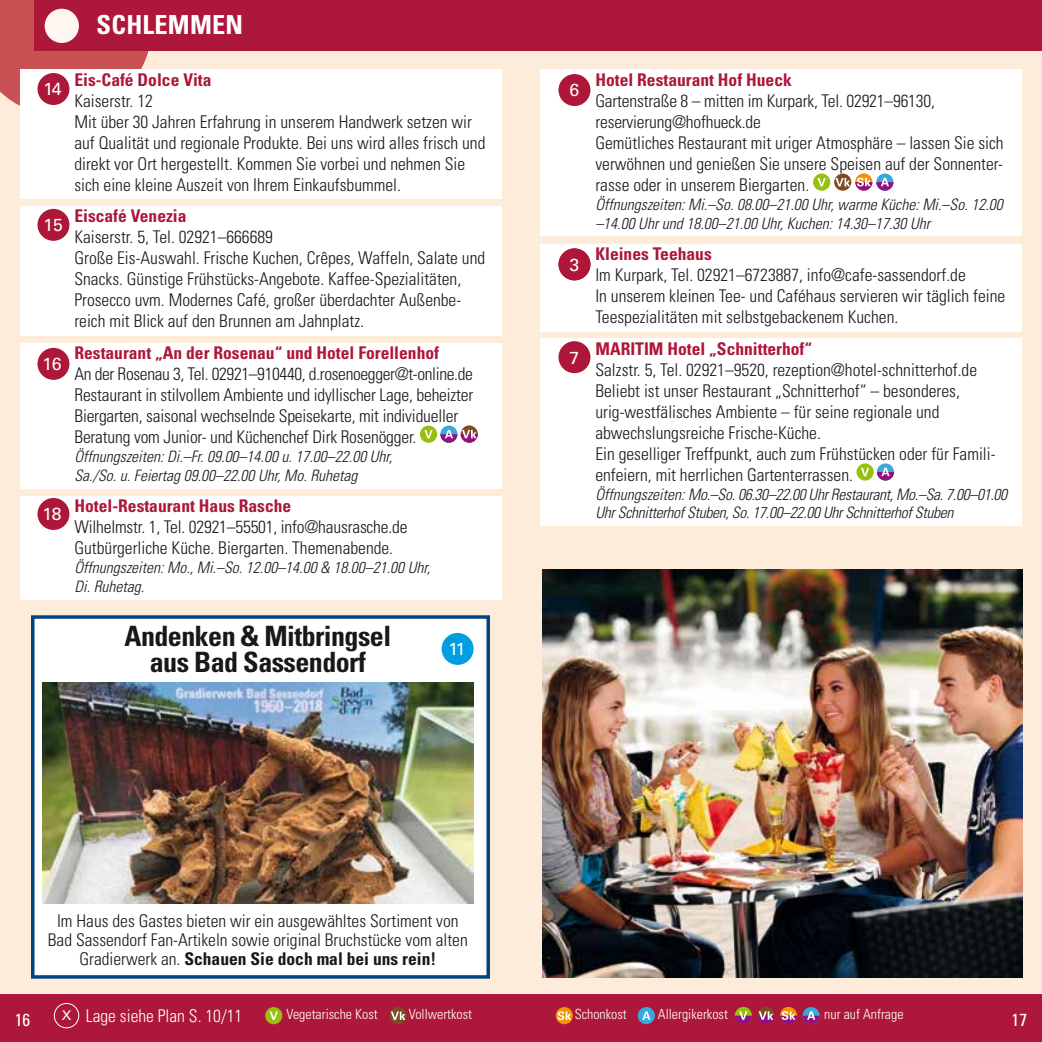
<style>
.page{position:relative;width:1042px;height:1042px;background:#fff}
.page>*{position:absolute;margin:0;border:0;box-sizing:border-box;transform-origin:0 0}
.t1{font:700 condensed 28px "Univers LT Std";letter-spacing:-.02em;color:#1a171c}
.t2{font:700 condensed 26.25px "Univers LT Std";letter-spacing:.01em;color:#fff}
.t3{font:300 condensed 17.5px/21px "Univers LT Std";color:#1a171c}
.t4{font:700 condensed 17.5px "Univers LT Std";color:#ad1739}
.t5{font:300 condensed 17.5px "Univers LT Std";color:#fff}
.t6{font:17.5px "Univers LT Std";letter-spacing:-.015em;color:#fff}
.t7{font:condensed 17.5px "Univers LT Pro";color:#fff}
.t8{font:italic 300 condensed 15.75px/18.9px "Univers LT Std";color:#1a171c}
.t9{font:italic 300 condensed 15.75px/18.9px "Univers LT Std";letter-spacing:-.02em;color:#1a171c}
.t10{font:300 condensed 14px "Univers LT Std";color:#fff}
.s1{font-weight:700}
.s2{font-weight:400;font-stretch:normal;font-size:13.3px}
</style>
<div class="page">
<div style="left:0;top:0;width:1042px;height:1020px;background:#feecdb"></div>
<svg style="left:0;top:0;width:152px;height:106px;background:#cb595c"></svg>
<div style="left:0;top:995px;width:1042px;height:47px;background:#ad1739"></div>
<div style="left:35px;top:0;width:1007px;height:50px;background:#ad1739"></div>
<div style="left:45px;top:9px;width:34px;height:34px;background:#fef6f1;border-radius:50%"></div>
<div style="left:54px;top:1003px;width:25px;height:25px;border:1px solid #fff;border-radius:50%"></div>
<div style="left:265px;top:1007px;width:17px;height:17px;background:#97bf0d;border-radius:50%"></div>
<svg style="left:270px;top:1011px;width:8px;height:9px"></svg>
<div style="left:389px;top:1007px;width:18px;height:17px;background:#7c4d25;border-radius:50%"></div>
<svg style="left:391px;top:1011px;width:14px;height:9px"></svg>
<div style="left:556px;top:1007px;width:17px;height:17px;background:#f39400;border-radius:50%"></div>
<svg style="left:557px;top:1011px;width:14px;height:9px"></svg>
<div style="left:638px;top:1007px;width:17px;height:17px;background:#39a9dc;border-radius:50%"></div>
<svg style="left:642px;top:1011px;width:8px;height:9px"></svg>
<div style="left:735px;top:1007px;width:17px;height:17px;background:#97bf0d;border-radius:50%"></div>
<div style="left:757px;top:1007px;width:17px;height:17px;background:#7c4d25;border-radius:50%"></div>
<svg style="left:735px;top:1011px;width:39px;height:13px"></svg>
<div style="left:780px;top:1007px;width:17px;height:17px;background:#f39400;border-radius:50%"></div>
<svg style="left:802px;top:1007px;width:18px;height:17px"></svg>
<svg style="left:780px;top:1011px;width:40px;height:13px"></svg>
<div style="left:31px;top:615px;width:459px;height:363px;background:#fff;border:4px solid #004480"></div>
<img style="left:43px;top:682px;width:430px;height:221px">
<div style="left:20px;top:70px;width:481px;height:129px;background:#fff"></div>
<div style="left:20px;top:206px;width:481px;height:129px;background:#fff"></div>
<div style="left:20px;top:343px;width:481px;height:145px;background:#fff"></div>
<div style="left:20px;top:496px;width:481px;height:104px;background:#fff"></div>
<div style="left:420px;top:426px;width:17px;height:17px;background:#97bf0d;border-radius:50%"></div>
<svg style="left:424px;top:430px;width:8px;height:8px"></svg>
<div style="left:440px;top:426px;width:17px;height:17px;background:#39a9dc;border-radius:50%"></div>
<svg style="left:461px;top:425px;width:17px;height:17px"></svg>
<svg style="left:440px;top:430px;width:38px;height:13px"></svg>
<div style="left:37px;top:73px;width:32px;height:32px;background:#ad1739;border-radius:50%"></div>
<div style="left:37px;top:209px;width:32px;height:32px;background:#ad1739;border-radius:50%"></div>
<div style="left:37px;top:348px;width:32px;height:32px;background:#ad1739;border-radius:50%"></div>
<div style="left:37px;top:498px;width:32px;height:32px;background:#ad1739;border-radius:50%"></div>
<div style="left:541px;top:70px;width:481px;height:166px;background:#fff"></div>
<div style="left:541px;top:244px;width:481px;height:87px;background:#fff"></div>
<div style="left:541px;top:338px;width:481px;height:188px;background:#fff"></div>
<div style="left:813px;top:174px;width:17px;height:17px;background:#97bf0d;border-radius:50%"></div>
<svg style="left:817px;top:178px;width:9px;height:8px"></svg>
<div style="left:834px;top:174px;width:17px;height:17px;background:#7c4d25;border-radius:50%"></div>
<svg style="left:855px;top:173px;width:17px;height:17px"></svg>
<div style="left:876px;top:174px;width:17px;height:17px;background:#39a9dc;border-radius:50%"></div>
<svg style="left:835px;top:178px;width:58px;height:13px"></svg>
<div style="left:856px;top:463px;width:17px;height:17px;background:#97bf0d;border-radius:50%"></div>
<svg style="left:861px;top:468px;width:8px;height:8px"></svg>
<svg style="left:877px;top:463px;width:17px;height:17px"></svg>
<svg style="left:877px;top:468px;width:17px;height:12px"></svg>
<div style="left:558px;top:74px;width:32px;height:32px;background:#ad1739;border-radius:50%"></div>
<div style="left:558px;top:248px;width:32px;height:32px;background:#ad1739;border-radius:50%"></div>
<div style="left:558px;top:341px;width:32px;height:32px;background:#ad1739;border-radius:50%"></div>
<img style="left:542px;top:569px;width:480px;height:408px">
<div style="left:441px;top:633px;width:32px;height:32px;background:#009ee0;border-radius:50%"></div>
<h2 class="t2" style="left:97px;top:8px;width:148px">SCHLEMMEN</h2>
<p class="t6" style="left:44px;top:79px;width:19px">14</p>
<p class="t6" style="left:44px;top:215px;width:21px">15</p>
<p class="t6" style="left:42px;top:354px;width:21px">16</p>
<p class="t6" style="left:42px;top:504px;width:21px">18</p>
<p class="t4" style="left:74px;top:69px;width:139px">Eis-Café Dolce Vita</p>
<p class="t3" style="left:74px;top:90px;width:413px">Kaiserstr. 12<br>Mit über 30 Jahren Erfahrung in unserem Handwerk setzen wir auf Qualität und regionale Produkte. Bei uns wird alles frisch und direkt vor Ort hergestellt. Kommen Sie vorbei und nehmen Sie sich eine kleine Auszeit von Ihrem Einkaufsbummel.</p>
<p class="t4" style="left:74px;top:205px;width:114px">Eiscafé Venezia</p>
<p class="t3" style="left:74px;top:227px;width:412px">Kaiserstr. 5, Tel. 02921–666689<br>Große Eis-Auswahl. Frische Kuchen, Crêpes, Waffeln, Salate und Snacks. Günstige Frühstücks-Angebote. Kaffee-Spezialitäten, Prosecco uvm. Modernes Café, großer überdachter Außenbe&shy;reich mit Blick auf den Brunnen am Jahnplatz.</p>
<p class="t4" style="left:74px;top:342px;width:366px">Restaurant „An der Rosenau“ und Hotel Forellenhof</p>
<p class="t3" style="left:74px;top:363px;width:400px">An der Rosenau 3, Tel. 02921–910440, d.rosenoegger@t-online.de Restaurant in stilvollem Ambiente und idyllischer Lage, beheizter Biergarten, saisonal wechselnde Speisekarte, mit individueller Beratung vom Junior- und Küchenchef Dirk Rosenögger.</p>
<p class="t8" style="left:74px;top:447px;width:319px">Öffnungszeiten: Di.–Fr. 09.00–14.00 u. 17.00–22.00 Uhr,<br>Sa./So. u. Feiertag 09.00–22.00 Uhr, Mo. Ruhetag</p>
<p class="t4" style="left:74px;top:495px;width:218px">Hotel-Restaurant Haus Rasche</p>
<p class="t3" style="left:74px;top:516px;width:335px">Wilhelmstr. 1, Tel. 02921–55501, info@hausrasche.de<br>Gutbürgerliche Küche. Biergarten. Themenabende.</p>
<p class="t8" style="left:74px;top:558px;width:357px">Öffnungszeiten: Mo., Mi.–So. 12.00–14.00 &amp; 18.00–21.00 Uhr,<br>Di. Ruhetag.</p>
<h1 class="t1" style="left:124px;top:618px;width:268px">Andenken &amp; Mitbringsel</h1>
<h1 class="t1" style="left:150px;top:645px;width:217px">aus Bad Sassendorf</h1>
<p class="t6" style="left:448px;top:639px;width:19px">11</p>
<p class="t6" style="left:569px;top:80px;width:11px">6</p>
<p class="t6" style="left:569px;top:254px;width:11px">3</p>
<p class="t6" style="left:569px;top:347px;width:11px">7</p>
<p class="t4" style="left:595px;top:69px;width:198px">Hotel Restaurant Hof Hueck</p>
<p class="t3" style="left:595px;top:90px;width:410px">Gartenstraße 8 – mitten im Kurpark, Tel. 02921–96130, reservierung@hofhueck.de<br>Gemütliches Restaurant mit uriger Atmosphäre – lassen Sie sich verwöhnen und genießen Sie unsere Speisen auf der Sonnenter&shy;rasse oder in unserem Biergarten.</p>
<p class="t8" style="left:595px;top:195px;width:409px">Öffnungszeiten: Mi.–So. 08.00–21.00 Uhr, warme Küche: Mi.–So. 12.00 –14.00 Uhr und 18.00–21.00 Uhr, Kuchen: 14.30–17.30 Uhr</p>
<p class="t4" style="left:595px;top:243px;width:118px">Kleines Teehaus</p>
<p class="t3" style="left:595px;top:264px;width:411px">Im Kurpark, Tel. 02921–6723887, info@cafe-sassendorf.de<br>In unserem kleinen Tee- und Caféhaus servieren wir täglich feine<br>Teespezialitäten mit selbstgebackenem Kuchen.</p>
<p class="t4" style="left:595px;top:338px;width:218px">MARITIM Hotel „Schnitterhof“</p>
<p class="t3" style="left:595px;top:359px;width:402px">Salzstr. 5, Tel. 02921–9520, rezeption@hotel-schnitterhof.de Beliebt ist unser Restaurant „Schnitterhof“ – besonderes, urig-westfälisches Ambiente – für seine regionale und abwechslungsreiche Frische-Küche.<br>Ein geselliger Treffpunkt, auch zum Frühstücken oder für Famili&shy;enfeiern, mit herrlichen Gartenterrassen.</p>
<p class="t9" style="left:595px;top:485px;width:413px">Öffnungszeiten: Mo.–So. 06.30–22.00 Uhr Restaurant, Mo.–Sa. 7.00–01.00<br>Uhr Schnitterhof Stuben, So. 17.00–22.00 Uhr Schnitterhof Stuben</p>
<p class="t3" style="left:48px;top:911px;width:421px;line-height:19.2px;text-align:center">Im Haus des Gastes bieten wir ein ausgewähltes Sortiment von<br>Bad Sassendorf Fan-Artikeln sowie original Bruchstücke vom alten<br>Gradierwerk an. <span class="s1">Schauen Sie doch mal bei uns rein!</span></p>
<p class="t5" style="left:62px;top:1005px;width:182px"><span class="s2">X</span> Lage siehe Plan S. 10/11</p>
<p class="t10" style="left:286px;top:1006px;width:93px">Vegetarische Kost</p>
<p class="t10" style="left:409px;top:1006px;width:65px">Vollwertkost</p>
<p class="t10" style="left:575px;top:1006px;width:54px">Schonkost</p>
<p class="t10" style="left:658px;top:1006px;width:71px">Allergikerkost</p>
<p class="t10" style="left:824px;top:1006px;width:81px">nur auf Anfrage</p>
<p class="t7" style="left:15px;top:1008px;width:17px">16</p>
<p class="t7" style="left:1011px;top:1008px;width:17px">17</p>
</div>
